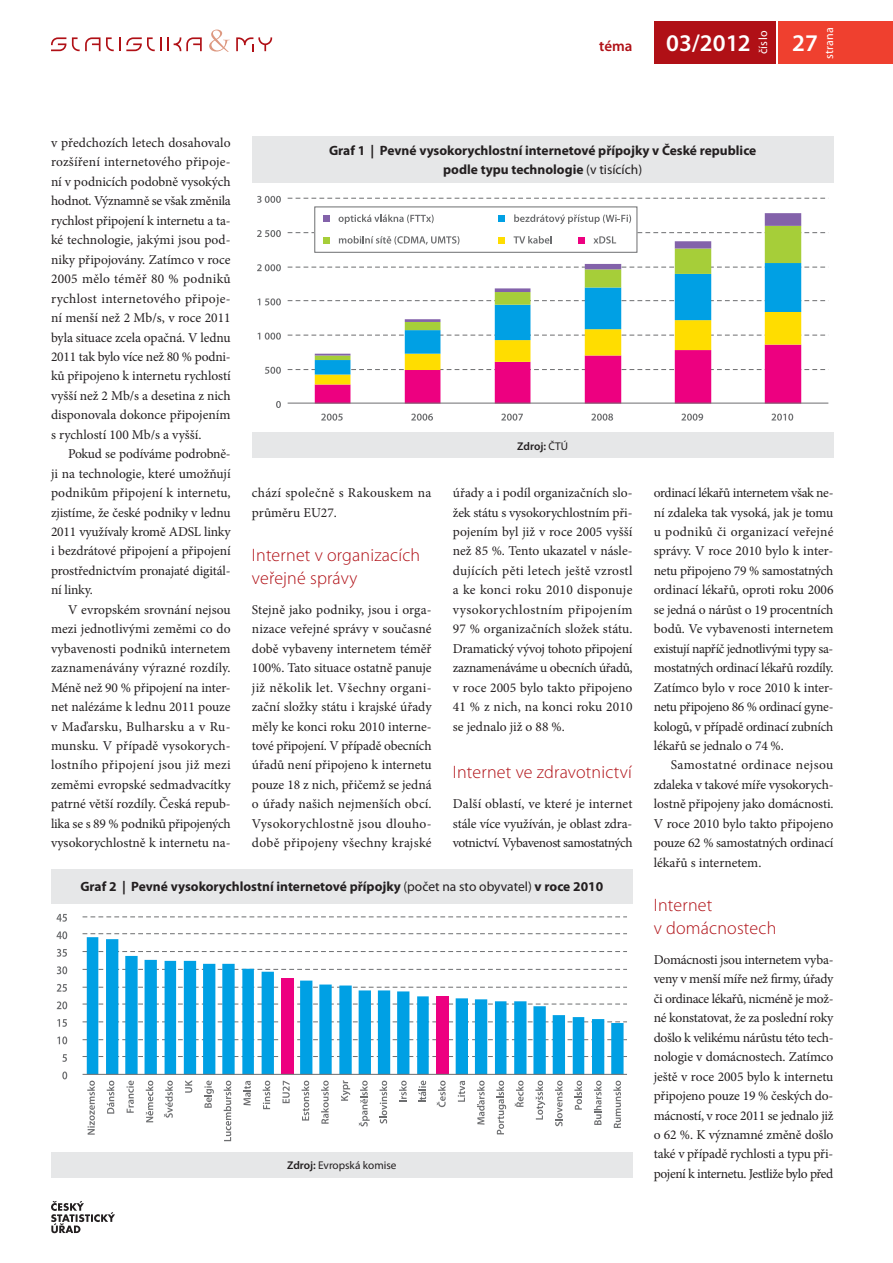
<style>
.page{position:relative;width:893px;height:1263px;background:#fff}
.page>*{position:absolute;margin:0;border:0;box-sizing:border-box;transform-origin:0 0}
.t1{font:600 24px "Myriad Pro";color:#fff}
.t2{font:300 18px/22.5px "Myriad Pro";letter-spacing:.01em;color:#b01016}
.t3{font:600 15px "Myriad Pro";color:#b01016}
.t4{font:13.5px/19.5px "Minion Pro";letter-spacing:-.01em;color:#231f20;text-align:justify}
.t5{font:700 13.5px/19.4px "Myriad Pro";color:#231f20;text-align:center}
.t6{font:13.5px/19.5px "Minion Pro";letter-spacing:.02em;color:#231f20}
.t7{font:12px "Myriad Pro";letter-spacing:.02em;color:#fff}
.t8{font:11.25px "Myriad Pro";color:#231f20}
.t9{font:600 11.25px "Myriad Pro";letter-spacing:-.005em;color:#231f20}
.s1{font-weight:400}
.s2{font-weight:600}
</style>
<div class="page">
<div style="left:654px;top:21px;width:122px;height:43px;background:#b01016"></div>
<svg style="left:51px;top:37px;width:15px;height:14px"></svg>
<svg style="left:168px;top:37px;width:34px;height:14px"></svg>
<svg style="left:236px;top:37px;width:36px;height:14px"></svg>
<svg style="left:72px;top:37px;width:89px;height:14px"></svg>
<svg style="left:209px;top:30px;width:21px;height:22px"></svg>
<div style="left:779px;top:21px;width:114px;height:43px;background:#ef402f"></div>
<svg style="left:51px;top:1201px;width:64px;height:32px"></svg>
<svg style="left:83px;top:917px;width:544px;height:1px"></svg>
<svg style="left:83px;top:933px;width:544px;height:1px"></svg>
<svg style="left:87px;top:937px;width:537px;height:137px"></svg>
<svg style="left:62px;top:1071px;width:5px;height:8px"></svg>
<svg style="left:62px;top:1054px;width:5px;height:8px"></svg>
<svg style="left:57px;top:1036px;width:10px;height:8px"></svg>
<svg style="left:57px;top:1019px;width:10px;height:8px"></svg>
<svg style="left:57px;top:1001px;width:10px;height:8px"></svg>
<svg style="left:57px;top:984px;width:10px;height:8px"></svg>
<svg style="left:57px;top:966px;width:10px;height:8px"></svg>
<svg style="left:57px;top:949px;width:10px;height:8px"></svg>
<svg style="left:57px;top:931px;width:10px;height:8px"></svg>
<svg style="left:57px;top:914px;width:10px;height:8px"></svg>
<svg style="left:87px;top:1080px;width:8px;height:55px"></svg>
<svg style="left:164px;top:1080px;width:9px;height:38px"></svg>
<svg style="left:224px;top:1080px;width:7px;height:61px"></svg>
<svg style="left:107px;top:1080px;width:7px;height:34px"></svg>
<svg style="left:185px;top:1080px;width:7px;height:13px"></svg>
<svg style="left:263px;top:1080px;width:7px;height:29px"></svg>
<svg style="left:146px;top:1080px;width:7px;height:42px"></svg>
<svg style="left:399px;top:1080px;width:8px;height:22px"></svg>
<svg style="left:204px;top:1080px;width:10px;height:28px"></svg>
<svg style="left:126px;top:1080px;width:8px;height:33px"></svg>
<svg style="left:321px;top:1080px;width:8px;height:44px"></svg>
<svg style="left:243px;top:1081px;width:8px;height:24px"></svg>
<svg style="left:282px;top:1081px;width:8px;height:22px"></svg>
<svg style="left:380px;top:1080px;width:7px;height:43px"></svg>
<svg style="left:302px;top:1080px;width:7px;height:40px"></svg>
<svg style="left:555px;top:1080px;width:7px;height:46px"></svg>
<svg style="left:574px;top:1080px;width:8px;height:30px"></svg>
<svg style="left:437px;top:1080px;width:9px;height:27px"></svg>
<svg style="left:477px;top:1080px;width:8px;height:45px"></svg>
<svg style="left:359px;top:1080px;width:11px;height:46px"></svg>
<svg style="left:535px;top:1080px;width:10px;height:39px"></svg>
<svg style="left:458px;top:1081px;width:7px;height:21px"></svg>
<svg style="left:419px;top:1080px;width:7px;height:22px"></svg>
<svg style="left:496px;top:1080px;width:10px;height:54px"></svg>
<svg style="left:341px;top:1080px;width:9px;height:21px"></svg>
<svg style="left:515px;top:1080px;width:9px;height:27px"></svg>
<svg style="left:613px;top:1080px;width:8px;height:48px"></svg>
<svg style="left:594px;top:1080px;width:7px;height:45px"></svg>
<hr style="left:83px;top:1074px;width:544px;height:1px;background:#6d6e70">
<div style="left:51px;top:869px;width:581px;height:34px;background:#e6e7e8"></div>
<div style="left:51px;top:1152px;width:581px;height:26px;background:#e6e7e8"></div>
<svg style="left:288px;top:198px;width:538px;height:1px"></svg>
<svg style="left:288px;top:267px;width:538px;height:1px"></svg>
<svg style="left:288px;top:300px;width:538px;height:1px"></svg>
<svg style="left:288px;top:312px;width:540px;height:91px"></svg>
<svg style="left:315px;top:360px;width:486px;height:14px"></svg>
<svg style="left:315px;top:355px;width:486px;height:5px"></svg>
<svg style="left:315px;top:213px;width:486px;height:142px"></svg>
<hr style="left:288px;top:403px;width:540px;height:1px;background:#6d6e70">
<svg style="left:276px;top:401px;width:5px;height:7px"></svg>
<svg style="left:265px;top:367px;width:16px;height:7px"></svg>
<svg style="left:258px;top:333px;width:23px;height:7px"></svg>
<svg style="left:258px;top:298px;width:23px;height:7px"></svg>
<svg style="left:257px;top:264px;width:24px;height:7px"></svg>
<svg style="left:257px;top:230px;width:24px;height:7px"></svg>
<svg style="left:257px;top:196px;width:24px;height:7px"></svg>
<svg style="left:321px;top:414px;width:22px;height:7px"></svg>
<svg style="left:411px;top:414px;width:22px;height:7px"></svg>
<svg style="left:501px;top:414px;width:22px;height:7px"></svg>
<svg style="left:591px;top:414px;width:22px;height:7px"></svg>
<svg style="left:681px;top:414px;width:22px;height:7px"></svg>
<svg style="left:771px;top:414px;width:22px;height:7px"></svg>
<div style="left:315px;top:207px;width:322px;height:45px;background:#fff"></div>
<div style="left:314px;top:207px;width:323px;height:46px;border:1px solid #6d6e70"></div>
<div style="left:323px;top:216px;width:7px;height:6px;background:#8362aa"></div>
<svg style="left:339px;top:214px;width:95px;height:10px"></svg>
<svg style="left:499px;top:216px;width:6px;height:6px"></svg>
<svg style="left:514px;top:214px;width:117px;height:10px"></svg>
<svg style="left:288px;top:232px;width:538px;height:13px"></svg>
<div style="left:252px;top:136px;width:581px;height:47px;background:#e6e7e8"></div>
<div style="left:252px;top:433px;width:581px;height:25px;background:#e6e7e8"></div>
<p class="t3" style="left:599px;top:40px;width:35px">téma</p>
<h1 class="t1" style="left:666px;top:34px;width:86px">03/2012</h1>
<p class="t7" style="left:759px;top:54px;width:25px;rotate:-90deg">číslo</p>
<h1 class="t1" style="left:792px;top:34px;width:27px">27</h1>
<p class="t7" style="left:825px;top:59px;width:34px;rotate:-90deg">strana</p>
<p class="t4" style="left:51px;top:134px;width:181px">v předchozích letech dosahovalo rozšíření internetového připoje&shy;ní v podnicích podobně vysokých hodnot. Významně se však změnila rychlost připojení k internetu a ta&shy;ké technologie, jakými jsou pod&shy;niky připojovány. Zatímco v roce 2005 mělo téměř 80 % podniků rychlost internetového připoje&shy;ní menší než 2 Mb/s, v roce 2011 byla situace zcela opačná. V lednu 2011 tak bylo více než 80 % podni&shy;ků připojeno k internetu rychlostí vyšší než 2 Mb/s a desetina z nich disponovala dokonce připojením s rychlostí 100 Mb/s a vyšší.</p>
<p class="t4" style="left:51px;top:445px;width:181px;text-indent:17px">Pokud se podíváme podrobně&shy;ji na technologie, které umožňují podnikům připojení k internetu, zjistíme, že české podniky v lednu 2011 využívaly kromě ADSL linky i bezdrátové připojení a připojení prostřednictvím pronajaté digitál&shy;ní linky.</p>
<p class="t4" style="left:51px;top:601px;width:181px;text-indent:17px">V evropském srovnání nejsou mezi jednotlivými zeměmi co do vybavenosti podniků internetem zaznamenávány výrazné rozdíly.<br>Méně než 90 % připojení na inter&shy;net nalézáme k lednu 2011 pouze v Maďarsku, Bulharsku a v Ru&shy;munsku. V případě vysokorych&shy;lostního připojení jsou již mezi zeměmi evropské sedmadvacítky patrné větší rozdíly. Česká repub&shy;lika se s 89 % podniků připojených vysokorychlostně k internetu na-</p>
<p class="t5" style="left:329px;top:142px;width:429px">Graf 1 | Pevné vysokorychlostní internetové přípojky v České republice podle typu technologie <span class="s1">(v tisících)</span></p>
<p class="t9" style="left:517px;top:442px;width:52px">Zdroj: <span class="s1">ČTÚ</span></p>
<p class="t6" style="left:252px;top:484px;width:181px">chází společně s Rakouskem na průměru EU27.</p>
<h2 class="t2" style="left:252px;top:546px;width:170px">Internet v organizacích veřejné správy</h2>
<p class="t4" style="left:252px;top:601px;width:181px">Stejně jako podniky, jsou i orga&shy;nizace veřejné správy v současné době vybaveny internetem téměř 100%. Tato situace ostatně panuje již několik let. Všechny organi&shy;zační složky státu i krajské úřady měly ke konci roku 2010 interne&shy;tové připojení. V případě obecních úřadů není připojeno k internetu pouze 18 z nich, přičemž se jedná o úřady našich nejmenších obcí.<br>Vysokorychlostně jsou dlouho&shy;době připojeny všechny krajské</p>
<p class="t4" style="left:453px;top:484px;width:181px">úřady a i podíl organizačních slo&shy;žek státu s vysokorychlostním při&shy;pojením byl již v roce 2005 vyšší než 85 %. Tento ukazatel v násle&shy;dujících pěti letech ještě vzrostl a ke konci roku 2010 disponuje vysokorychlostním připojením 97 % organizačních složek státu.<br>Dramatický vývoj tohoto připojení zaznamenáváme u obecních úřadů, v roce 2005 bylo takto připojeno 41 % z nich, na konci roku 2010 se jednalo již o 88 %.</p>
<h2 class="t2" style="left:453px;top:763px;width:180px">Internet ve zdravotnictví</h2>
<p class="t4" style="left:453px;top:795px;width:181px">Další oblastí, ve které je internet stále více využíván, je oblast zdra&shy;votnictví. Vybavenost samostatných</p>
<p class="t4" style="left:654px;top:484px;width:181px">ordinací lékařů internetem však ne&shy;ní zdaleka tak vysoká, jak je tomu u podniků či organizací veřejné správy. V roce 2010 bylo k inter&shy;netu připojeno 79 % samostatných ordinací lékařů, oproti roku 2006 se jedná o nárůst o 19 procentních bodů. Ve vybavenosti internetem existují napříč jednotlivými typy sa&shy;mostatných ordinací lékařů rozdíly.<br>Zatímco bylo v roce 2010 k inter&shy;netu připojeno 86 % ordinací gyne&shy;kologů, v případě ordinací zubních lékařů se jednalo o 74 %.</p>
<p class="t4" style="left:654px;top:756px;width:181px;text-indent:17px">Samostatné ordinace nejsou zdaleka v takové míře vysokorych&shy;lostně připojeny jako domácnosti.<br>V roce 2010 bylo takto připojeno pouze 62 % samostatných ordinací lékařů s internetem.</p>
<h2 class="t2" style="left:654px;top:896px;width:124px">Internet<br>v domácnostech</h2>
<p class="t4" style="left:654px;top:951px;width:181px">Domácnosti jsou internetem vyba&shy;veny v menší míře než firmy, úřady či ordinace lékařů, nicméně je mož&shy;né konstatovat, že za poslední roky došlo k velikému nárůstu této tech&shy;nologie v domácnostech. Zatímco ještě v roce 2005 bylo k internetu připojeno pouze 19 % českých do&shy;mácností, v roce 2011 se jednalo již o 62 %. K významné změně došlo také v případě rychlosti a typu při&shy;pojení k internetu. Jestliže bylo před</p>
<p class="t5" style="left:80px;top:878px;width:524px">Graf 2 | Pevné vysokorychlostní internetové přípojky <span class="s1">(počet na sto obyvatel)</span> v roce 2010</p>
<p class="t8" style="left:287px;top:1161px;width:111px"><span class="s2">Zdroj:</span> Evropská komise</p>
</div>
